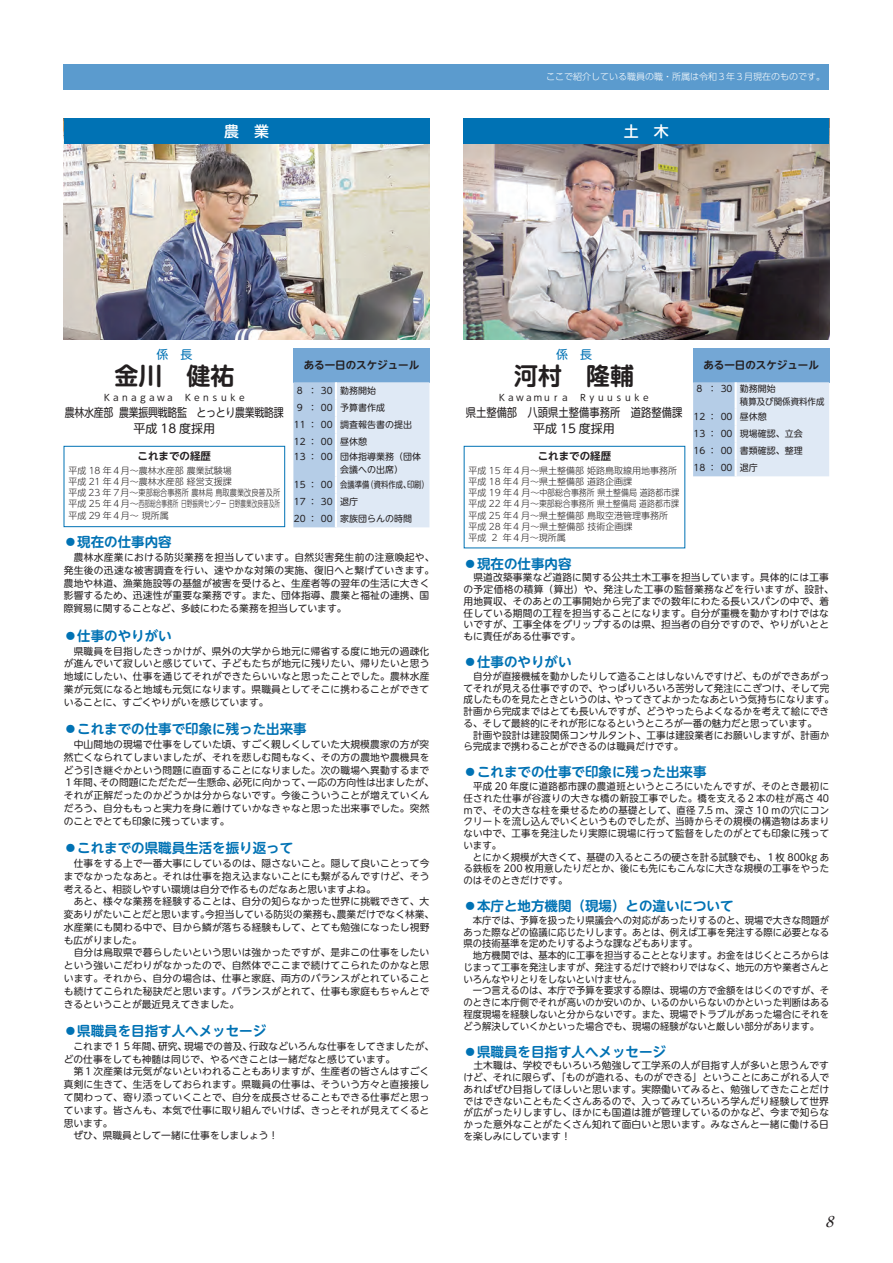
<style>
.page{position:relative;width:893px;height:1263px;background:#fff}
.page>*{position:absolute;margin:0;border:0;box-sizing:border-box;transform-origin:0 0}
._2部署_オレンジ{font:700 24px "UD Shin M Go Pr 6 N De";color:#231f20}
._2部署_オレンジ-2{font:500 15px "UD Shin M Go Pr 6 N";color:#fff}
.t1{font:italic 500 15px "Ryumin Pro";color:#231f20}
._2部署_オレンジ-3{font:700 13.5px "UD Shin M Go Pr 6 N De";color:#0072b4}
._2部署_オレンジ-4{font:12px "UD Shin M Go Pr 6 N";letter-spacing:-.03em;color:#231f20;scale:.83 1}
._2部署_オレンジ-5{font:12px "UD Shin M Go Pr 6 N";color:#231f20;scale:.86 1}
._2部署_オレンジ-6{font:12px "UD Shin M Go Pr 6 N";color:#231f20}
._2部署_オレンジ-7{font:12px "UD Shin M Go Pr 6 N";color:#0072b4}
._2部署_オレンジ-8{font:700 10.5px "UD Shin M Go Pr 6 N De";color:#231f20}
._2部署_オレンジ-9{font:9.75px/12.8px "UD Shin M Go Pr 6 N";letter-spacing:.015em;color:#231f20}
._2部署_オレンジ-10{font:9.75px/11.9px "UD Shin M Go Pr 6 N";letter-spacing:.015em;color:#231f20;text-align:justify;scale:.96 1}
._2部署_オレンジ-11{font:300 9px/11.2px "UD Shin M Go Pr 6 N";color:#231f20}
._2部署_オレンジ-12{font:9px/12.8px "UD Shin M Go Pr 6 N";color:#231f20}
.t2{font:300 9px "UD Shin Go Pro";color:#fff}
._2部署_オレンジ-13{font:9px "UD Shin M Go Pr 6 N";color:#231f20;scale:.81 1}
._2部署_オレンジ-14{font:9px "UD Shin M Go Pr 6 N";color:#231f20;scale:.94 1}
</style>
<div class="page">
<img style="left:64px;top:144px;width:365px;height:196px">
<img style="left:463px;top:144px;width:366px;height:196px">
<div style="left:64px;top:64px;width:765px;height:25px;background:#5b9bce"></div>
<div style="left:64px;top:446px;width:221px;height:81px;border:1px solid #0072b4"></div>
<div style="left:464px;top:446px;width:221px;height:102px;border:1px solid #0072b4"></div>
<div style="left:64px;top:118px;width:365px;height:26px;background:#0072b4"></div>
<div style="left:463px;top:118px;width:366px;height:26px;background:#0072b4"></div>
<div style="left:293px;top:348px;width:136px;height:34px;background:#74a7d5"></div>
<svg style="left:293px;top:382px;width:136px;height:145px;background:#d2e0f0"></svg>
<div style="left:693px;top:348px;width:136px;height:34px;background:#74a7d5"></div>
<svg style="left:693px;top:382px;width:136px;height:94px;background:#d2e0f0"></svg>
<p class="t2" style="left:546px;top:69px;width:281px">ここで紹介している職員の職・所属は令和３年３月現在のものです。</p>
<p class="_2部署_オレンジ-2" style="left:224px;top:118px;width:46px">農　業</p>
<p class="_2部署_オレンジ-2" style="left:624px;top:118px;width:46px">土　木</p>
<p class="_2部署_オレンジ-7" style="left:156px;top:344px;width:37px">係　長</p>
<p class="_2部署_オレンジ" style="left:114px;top:356px;width:122px">金川　健祐</p>
<p class="_2部署_オレンジ-12" style="left:102px;top:391px;width:146px">Ｋａｎａｇａｗａ　Ｋｅｎｓｕｋｅ</p>
<p class="_2部署_オレンジ-4" style="left:65px;top:402px;width:265px">農林水産部 農業振興戦略監　とっとり農業戦略課</p>
<p class="_2部署_オレンジ-6" style="left:133px;top:418px;width:83px">平成 18 度採用</p>
<p class="_2部署_オレンジ-8" style="left:138px;top:447px;width:75px">これまでの経歴</p>
<p class="_2部署_オレンジ-11" style="left:68px;top:464px;width:165px">平成 18 年４月～農林水産部 農業試験場</p>
<p class="_2部署_オレンジ-11" style="left:68px;top:475px;width:165px">平成 21 年４月～農林水産部 経営支援課</p>
<p class="_2部署_オレンジ-11" style="left:68px;top:487px;width:213px">平成 23 年 7月～東部総合事務所 農林局 鳥取農業改良普及所</p>
<p class="_2部署_オレンジ-11" style="left:68px;top:498px;width:213px">平成 25 年４月～西部総合事務所 日野振興センター 日野農業改良普及所平成 29 年４月～ 現所属</p>
<p class="_2部署_オレンジ-8" style="left:304px;top:356px;width:117px">ある一日のスケジュール</p>
<p class="_2部署_オレンジ-12" style="left:297px;top:384px;width:7px">8</p>
<p class="_2部署_オレンジ-12" style="left:308px;top:384px;width:26px">： 30</p>
<p class="_2部署_オレンジ-12" style="left:340px;top:384px;width:37px">勤務開始</p>
<p class="_2部署_オレンジ-12" style="left:297px;top:401px;width:7px">9</p>
<p class="_2部署_オレンジ-12" style="left:308px;top:401px;width:26px">： 00</p>
<p class="_2部署_オレンジ-12" style="left:340px;top:401px;width:46px">予算書作成</p>
<p class="_2部署_オレンジ-12" style="left:294px;top:418px;width:40px">11 ： 00</p>
<p class="_2部署_オレンジ-12" style="left:340px;top:418px;width:73px">調査報告書の提出</p>
<p class="_2部署_オレンジ-12" style="left:294px;top:435px;width:40px">12 ： 00</p>
<p class="_2部署_オレンジ-12" style="left:340px;top:435px;width:28px">昼休憩</p>
<p class="_2部署_オレンジ-12" style="left:294px;top:450px;width:40px">13 ： 00</p>
<p class="_2部署_オレンジ-12" style="left:340px;top:450px;width:82px">団体指導業務（団体会議への出席）</p>
<p class="_2部署_オレンジ-12" style="left:294px;top:478px;width:40px">15 ： 00</p>
<p class="_2部署_オレンジ-13" style="left:340px;top:477px;width:111px">会議準備（資料作成、印刷）</p>
<p class="_2部署_オレンジ-12" style="left:294px;top:495px;width:40px">17 ： 30</p>
<p class="_2部署_オレンジ-12" style="left:340px;top:495px;width:19px">退庁</p>
<p class="_2部署_オレンジ-12" style="left:294px;top:512px;width:40px">20 ： 00</p>
<p class="_2部署_オレンジ-12" style="left:340px;top:512px;width:73px">家族団らんの時間</p>
<p class="_2部署_オレンジ-7" style="left:556px;top:344px;width:37px">係　長</p>
<p class="_2部署_オレンジ" style="left:514px;top:356px;width:121px">河村　隆輔</p>
<p class="_2部署_オレンジ-12" style="left:498px;top:391px;width:154px">Ｋａｗａｍｕｒａ　Ｒｙｕｕｓｕｋｅ</p>
<p class="_2部署_オレンジ-5" style="left:466px;top:402px;width:253px">県土整備部　八頭県土整備事務所　道路整備課</p>
<p class="_2部署_オレンジ-6" style="left:533px;top:418px;width:83px">平成 15 度採用</p>
<p class="_2部署_オレンジ-8" style="left:538px;top:447px;width:75px">これまでの経歴</p>
<p class="_2部署_オレンジ-11" style="left:469px;top:464px;width:210px">平成 15 年４月～県土整備部 姫路鳥取線用地事務所</p>
<p class="_2部署_オレンジ-11" style="left:469px;top:475px;width:165px">平成 18 年4 月～県土整備部 道路企画課</p>
<p class="_2部署_オレンジ-11" style="left:469px;top:487px;width:212px">平成 19 年4 月～中部総合事務所 県土整備局 道路都市課</p>
<p class="_2部署_オレンジ-11" style="left:469px;top:498px;width:212px">平成 22 年４月～東部総合事務所 県土整備局 道路都市課</p>
<p class="_2部署_オレンジ-11" style="left:469px;top:509px;width:201px">平成 25 年4 月～県土整備部 鳥取空港管理事務所</p>
<p class="_2部署_オレンジ-11" style="left:469px;top:520px;width:165px">平成 28 年4 月～県土整備部 技術企画課</p>
<p class="_2部署_オレンジ-8" style="left:703px;top:356px;width:117px">ある一日のスケジュール</p>
<p class="_2部署_オレンジ-12" style="left:696px;top:382px;width:7px">8</p>
<p class="_2部署_オレンジ-12" style="left:708px;top:382px;width:26px">： 30</p>
<p class="_2部署_オレンジ-12" style="left:740px;top:382px;width:37px">勤務開始</p>
<p class="_2部署_オレンジ-14" style="left:740px;top:394px;width:92px">積算及び関係資料作成</p>
<p class="_2部署_オレンジ-12" style="left:694px;top:410px;width:40px">12 ： 00</p>
<p class="_2部署_オレンジ-12" style="left:740px;top:410px;width:28px">昼休憩</p>
<p class="_2部署_オレンジ-12" style="left:694px;top:427px;width:40px">13 ： 00</p>
<p class="_2部署_オレンジ-12" style="left:740px;top:427px;width:64px">現場確認、立会</p>
<p class="_2部署_オレンジ-12" style="left:694px;top:444px;width:40px">16 ： 00</p>
<p class="_2部署_オレンジ-12" style="left:740px;top:444px;width:64px">書類確認、整理</p>
<p class="_2部署_オレンジ-12" style="left:694px;top:461px;width:40px">18 ： 00</p>
<p class="_2部署_オレンジ-12" style="left:740px;top:461px;width:19px">退庁</p>
<p class="_2部署_オレンジ-3" style="left:64px;top:531px;width:109px">⃝現在の仕事内容</p>
<p class="_2部署_オレンジ-11" style="left:469px;top:532px;width:99px">平成 ２ 年４月～現所属</p>
<p class="_2部署_オレンジ-9" style="left:64px;top:550px;width:372px">　農林水産業における防災業務を担当しています。自然災害発生前の注意喚起や、発生後の迅速な被害調査を行い、速やかな対策の実施、復旧へと繋げていきます。農地や林道、漁業施設等の基盤が被害を受けると、生産者等の翌年の生活に大きく影響するため、迅速性が重要な業務です。また、団体指導、農業と福祉の連携、国際貿易に関することなど、多岐にわたる業務を担当しています。</p>
<p class="_2部署_オレンジ-3" style="left:64px;top:624px;width:109px">⃝仕事のやりがい</p>
<p class="_2部署_オレンジ-9" style="left:64px;top:644px;width:367px;text-align:justify">　県職員を目指したきっかけが、県外の大学から地元に帰省する度に地元の過疎化が進んでいて寂しいと感じていて、子どもたちが地元に残りたい、帰りたいと思う地域にしたい、仕事を通じてそれができたらいいなと思ったことでした。農林水産業が元気になると地域も元気になります。県職員としてそこに携わることができていることに、すごくやりがいを感じています。</p>
<p class="_2部署_オレンジ-3" style="left:64px;top:718px;width:244px">⃝これまでの仕事で印象に残った出来事</p>
<p class="_2部署_オレンジ-9" style="left:64px;top:737px;width:372px">　中山間地の現場で仕事をしていた頃、すごく親しくしていた大規模農家の方が突然亡くなられてしまいましたが、それを悲しむ間もなく、その方の農地や農機具をどう引き継ぐかという問題に直面することになりました。次の職場へ異動するまで１年間、その問題にただただ一生懸命、必死に向かって、一応の方向性は出ましたが、それが正解だったのかどうかは分からないです。今後こういうことが増えていくんだろう、自分ももっと実力を身に着けていかなきゃなと思った出来事でした。突然のことでとても印象に残っています。</p>
<p class="_2部署_オレンジ-3" style="left:64px;top:837px;width:231px">⃝これまでの県職員生活を振り返って</p>
<p class="_2部署_オレンジ-9" style="left:64px;top:856px;width:367px;text-align:justify">　仕事をする上で一番大事にしているのは、隠さないこと。隠して良いことって今までなかったなあと。それは仕事を抱え込まないことにも繋がるんですけど、そう考えると、相談しやすい環境は自分で作るものだなあと思いますよね。</p>
<p class="_2部署_オレンジ-9" style="left:64px;top:895px;width:372px">　あと、様々な業務を経験することは、自分の知らなかった世界に挑戦できて、大変ありがたいことだと思います。今担当している防災の業務も、農業だけでなく林業、水産業にも関わる中で、目から鱗が落ちる経験もして、とても勉強になったし視野も広がりました。</p>
<p class="_2部署_オレンジ-9" style="left:64px;top:946px;width:367px;text-align:justify">　自分は鳥取県で暮らしたいという思いは強かったですが、是非この仕事をしたいという強いこだわりがなかったので、自然体でここまで続けてこられたのかなと思います。それから、自分の場合は、仕事と家庭、両方のバランスがとれていることも続けてこられた秘訣だと思います。バランスがとれて、仕事も家庭もちゃんとできるということが最近見えてきました。</p>
<p class="_2部署_オレンジ-3" style="left:64px;top:1019px;width:204px">⃝県職員を目指す人へメッセージ</p>
<p class="_2部署_オレンジ-9" style="left:64px;top:1039px;width:372px">　これまで１５年間、研究、現場での普及、行政などいろんな仕事をしてきましたが、どの仕事をしても神髄は同じで、やるべきことは一緒だなと感じています。</p>
<p class="_2部署_オレンジ-9" style="left:64px;top:1065px;width:367px;text-align:justify">　第１次産業は元気がないといわれることもありますが、生産者の皆さんはすごく真剣に生きて、生活をしておられます。県職員の仕事は、そういう方々と直接接して関わって、寄り添っていくことで、自分を成長させることもできる仕事だと思っています。皆さんも、本気で仕事に取り組んでいけば、きっとそれが見えてくると思います。</p>
<p class="_2部署_オレンジ-9" style="left:64px;top:1128px;width:216px">　ぜひ、県職員として一緒に仕事をしましょう！</p>
<p class="_2部署_オレンジ-3" style="left:463px;top:552px;width:109px">⃝現在の仕事内容</p>
<p class="_2部署_オレンジ-9" style="left:463px;top:571px;width:372px;line-height:11.9px">　県道改築事業など道路に関する公共土木工事を担当しています。具体的には工事の予定価格の積算（算出）や、発注した工事の監督業務などを行いますが、設計、用地買収、そのあとの工事開始から完了までの数年にわたる長いスパンの中で、着任している期間の工程を担当することになります。自分が重機を動かすわけではないですが、工事全体をグリップするのは県、担当者の自分ですので、やりがいとともに責任がある仕事です。</p>
<p class="_2部署_オレンジ-3" style="left:463px;top:650px;width:109px">⃝仕事のやりがい</p>
<p class="_2部署_オレンジ-9" style="left:463px;top:669px;width:372px;line-height:11.9px">　自分が直接機械を動かしたりして造ることはしないんですけど、ものができあがってそれが見える仕事ですので、やっぱりいろいろ苦労して発注にこぎつけ、そして完成したものを見たときというのは、やってきてよかったなあという気持ちになります。計画から完成まではとても長いんですが、どうやったらよくなるかを考えて絵にできる、そして最終的にそれが形になるというところが一番の魅力だと思っています。</p>
<p class="_2部署_オレンジ-9" style="left:463px;top:728px;width:367px;line-height:11.9px">　計画や設計は建設関係コンサルタント、工事は建設業者にお願いしますが、計画から完成まで携わることができるのは職員だけです。</p>
<p class="_2部署_オレンジ-3" style="left:463px;top:760px;width:244px">⃝これまでの仕事で印象に残った出来事</p>
<p class="_2部署_オレンジ-9" style="left:463px;top:780px;width:367px;line-height:11.9px;text-align:justify">　平成 20 年度に道路都市課の農道班というところにいたんですが、そのとき最初に任された仕事が谷渡りの大きな橋の新設工事でした。橋を支える２本の柱が高さ 40ｍで、その大きな柱を乗せるための基礎として、直径 7.5 ｍ、深さ 10 ｍの穴にコンクリートを流し込んでいくというものでしたが、当時からその規模の構造物はあまりない中で、工事を発注したり実際に現場に行って監督をしたのがとても印象に残っています。</p>
<p class="_2部署_オレンジ-9" style="left:463px;top:850px;width:367px;line-height:11.9px;text-align:justify">　とにかく規模が大きくて、基礎の入るところの硬さを計る試験でも、１枚 800kg ある鉄板を 200 枚用意したりだとか、後にも先にもこんなに大きな規模の工事をやったのはそのときだけです。</p>
<p class="_2部署_オレンジ-3" style="left:463px;top:894px;width:271px">⃝本庁と地方機関（現場）との違いについて</p>
<p class="_2部署_オレンジ-10" style="left:463px;top:913px;width:382px">　本庁では、予算を扱ったり県議会への対応があったりするのと、現場で大きな問題があった際などの協議に応じたりします。あとは、例えば工事を発注する際に必要となる県の技術基準を定めたりするような課などもあります。</p>
<p class="_2部署_オレンジ-10" style="left:463px;top:949px;width:382px">　地方機関では、基本的に工事を担当することとなります。お金をはじくところからはじまって工事を発注しますが、発注するだけで終わりではなく、地元の方や業者さんといろんなやりとりをしないといけません。</p>
<p class="_2部署_オレンジ-10" style="left:463px;top:984px;width:382px">　一つ言えるのは、本庁で予算を要求する際は、現場の方で金額をはじくのですが、そのときに本庁側でそれが高いのか安いのか、いるのかいらないのかといった判断はある程度現場を経験しないと分からないです。また、現場でトラブルがあった場合にそれをどう解決していくかといった場合でも、現場の経験がないと厳しい部分があります。</p>
<p class="_2部署_オレンジ-3" style="left:463px;top:1040px;width:204px">⃝県職員を目指す人へメッセージ</p>
<p class="_2部署_オレンジ-9" style="left:463px;top:1059px;width:367px;line-height:11.9px;text-align:justify">　土木職は、学校でもいろいろ勉強して工学系の人が目指す人が多いと思うんですけど、それに限らず、「ものが造れる、ものができる」ということにあこがれる人であればぜひ目指してほしいと思います。実際働いてみると、勉強してきたことだけではできないこともたくさんあるので、入ってみていろいろ学んだり経験して世界が広がったりしますし、ほかにも国道は誰が管理しているのかなど、今まで知らなかった意外なことがたくさん知れて面白いと思います。みなさんと一緒に働ける日を楽しみにしています！</p>
<h2 class="t1" style="left:825px;top:1210px;width:15px">8</h2>
</div>
